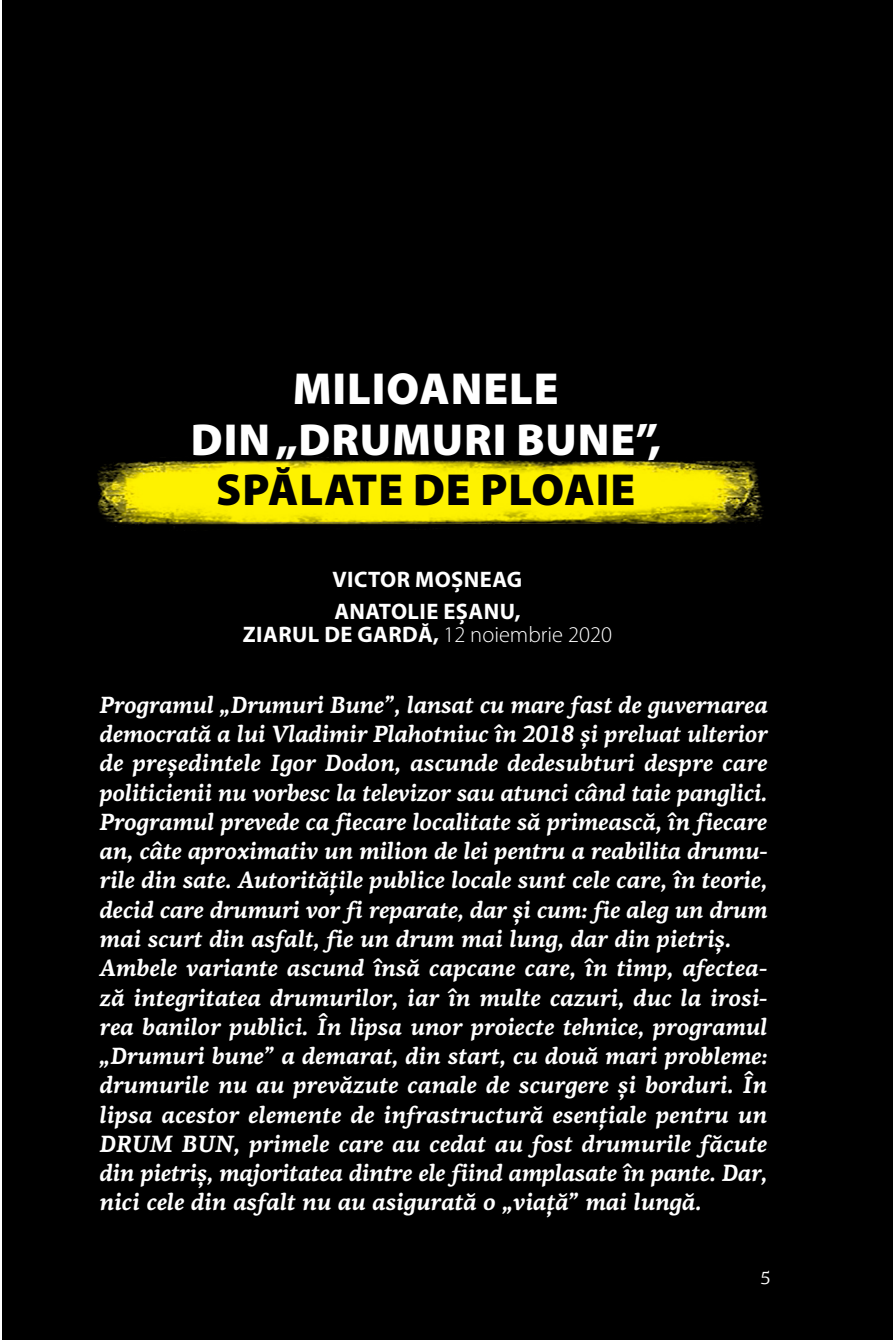
<style>
.page{position:relative;width:893px;height:1340px;background:#fff}
.page>*{position:absolute;margin:0;border:0;box-sizing:border-box;transform-origin:0 0}
.t1{font:900 45px "Myriad Pro";letter-spacing:.02em;color:#fff}
.t2{font:900 45px "Myriad Pro";letter-spacing:.02em;color:#000}
.lead_alb{font:italic 700 23.62px/29.2px "PF Centro Serif Pro";letter-spacing:-.015em;color:#fff;text-align:justify}
.t3{font:300 22.5px "Myriad Pro";color:#fff}
.t4{font:700 22.5px "Myriad Pro";letter-spacing:.02em;color:#fff}
.t5{font:18px "PF Centro Serif Pro";color:#fff}
.s1{font-weight:700}
</style>
<div class="page">
<div style="left:2px;top:0;width:891px;height:1339px;background:#000"></div>
<img style="left:97px;top:457px;width:667px;height:70px">
<p class="t1" style="left:293px;top:359px;width:267px">MILIOANELE</p>
<p class="t1" style="left:191px;top:409px;width:472px">DIN „DRUMURI BUNE”,</p>
<p class="t2" style="left:216px;top:460px;width:420px">SPĂLATE DE PLOAIE</p>
<p class="t4" style="left:332px;top:564px;width:191px">VICTOR MOȘNEAG</p>
<p class="t4" style="left:334px;top:597px;width:188px">ANATOLIE EȘANU,</p>
<p class="t3" style="left:243px;top:621px;width:371px"><span class="s1">ZIARUL DE GARDĂ,</span> 12 noiembrie 2020</p>
<p class="lead_alb" style="left:99px;top:690px;width:670px">Programul „Drumuri Bune”, lansat cu mare fast de guvernarea democrată a lui Vladimir Plahotniuc în 2018 și preluat ulterior de președintele Igor Dodon, ascunde dedesubturi despre care politicienii nu vorbesc la televizor sau atunci când taie panglici.</p>
<p class="lead_alb" style="left:99px;top:807px;width:670px">Programul prevede ca fiecare localitate să primească, în fiecare an, câte aproximativ un milion de lei pentru a reabilita drumu&shy;rile din sate. Autorităţile publice locale sunt cele care, în teorie, decid care drumuri vor fi reparate, dar și cum: fie aleg un drum mai scurt din asfalt, fie un drum mai lung, dar din pietriș.</p>
<p class="lead_alb" style="left:99px;top:954px;width:670px">Ambele variante ascund însă capcane care, în timp, afectea&shy;ză integritatea drumurilor, iar în multe cazuri, duc la irosi&shy;rea banilor publici. În lipsa unor proiecte tehnice, programul „Drumuri bune” a demarat, din start, cu două mari probleme: drumurile nu au prevăzute canale de scurgere și borduri. În lipsa acestor elemente de infrastructură esenţiale pentru un DRUM BUN, primele care au cedat au fost drumurile făcute din pietriș, majoritatea dintre ele fiind amplasate în pante. Dar, nici cele din asfalt nu au asigurată o „viaţă” mai lungă.</p>
<p class="t5" style="left:760px;top:1267px;width:12px">5</p>
</div>
